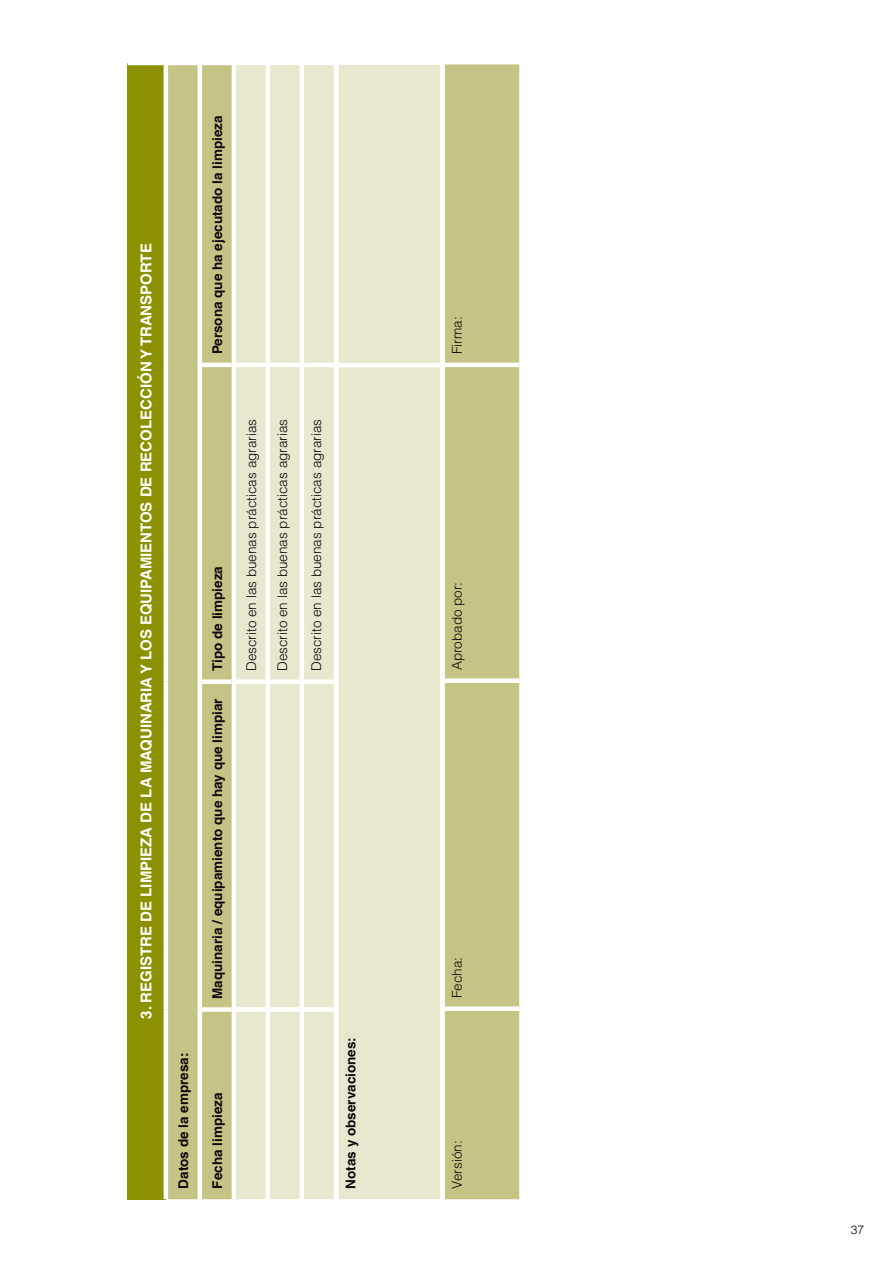
<style>
.page{position:relative;width:893px;height:1263px;background:#fff}
.page>*{position:absolute;margin:0;border:0;box-sizing:border-box;transform-origin:0 0}
.t1{font:700 15px "Helvetica";color:#fff}
.t2{font:300 13.5px "Helvetica";color:#0b0a0b}
.t3{font:700 13.5px "Helvetica";color:#0b0a0b}
.t4{font:300 12px "Helvetica";color:#000}
</style>
<div class="page">
<div style="left:128px;top:63px;width:38px;height:1136px;background:#8b9100"></div>
<div style="left:168px;top:65px;width:64px;height:1134px;background:#c4c584"></div>
<div style="left:236px;top:65px;width:98px;height:1134px;background:#e7e8cd"></div>
<hr style="left:128px;top:61px;width:36px;height:4px;background:#fff">
<hr style="left:164px;top:1009px;width:4px;height:190px;background:#fff">
<hr style="left:164px;top:682px;width:4px;height:327px;background:#fff">
<hr style="left:164px;top:365px;width:4px;height:317px;background:#fff">
<hr style="left:164px;top:61px;width:4px;height:304px;background:#fff">
<hr style="left:198px;top:1009px;width:4px;height:190px;background:#fff">
<hr style="left:198px;top:682px;width:4px;height:327px;background:#fff">
<div style="left:202px;top:1007px;width:30px;height:5px;background:#fff"></div>
<hr style="left:198px;top:365px;width:4px;height:317px;background:#fff">
<div style="left:202px;top:679px;width:30px;height:5px;background:#fff"></div>
<hr style="left:198px;top:61px;width:4px;height:304px;background:#fff">
<hr style="left:202px;top:363px;width:30px;height:4px;background:#fff">
<div style="left:236px;top:1007px;width:30px;height:5px;background:#fff"></div>
<div style="left:236px;top:679px;width:30px;height:5px;background:#fff"></div>
<hr style="left:236px;top:363px;width:30px;height:4px;background:#fff">
<hr style="left:266px;top:1009px;width:4px;height:190px;background:#fff">
<hr style="left:266px;top:682px;width:4px;height:327px;background:#fff">
<div style="left:270px;top:1007px;width:30px;height:5px;background:#fff"></div>
<hr style="left:266px;top:365px;width:4px;height:317px;background:#fff">
<div style="left:270px;top:679px;width:30px;height:5px;background:#fff"></div>
<hr style="left:266px;top:61px;width:4px;height:304px;background:#fff">
<hr style="left:270px;top:363px;width:30px;height:4px;background:#fff">
<hr style="left:300px;top:1009px;width:4px;height:190px;background:#fff">
<hr style="left:300px;top:682px;width:4px;height:327px;background:#fff">
<div style="left:304px;top:1007px;width:30px;height:5px;background:#fff"></div>
<hr style="left:300px;top:365px;width:4px;height:317px;background:#fff">
<div style="left:304px;top:679px;width:30px;height:5px;background:#fff"></div>
<hr style="left:300px;top:61px;width:4px;height:304px;background:#fff">
<hr style="left:304px;top:363px;width:30px;height:4px;background:#fff">
<div style="left:339px;top:65px;width:101px;height:1134px;background:#e7e8cd"></div>
<hr style="left:339px;top:363px;width:101px;height:4px;background:#fff">
<div style="left:445px;top:64px;width:74px;height:1135px;background:#c4c584"></div>
<div style="left:445px;top:1006px;width:74px;height:5px;background:#fff"></div>
<div style="left:445px;top:678px;width:74px;height:5px;background:#fff"></div>
<hr style="left:445px;top:363px;width:74px;height:4px;background:#fff">
<p class="t1" style="left:137px;top:1019px;width:777px;rotate:-90deg">3. REGISTRE DE LIMPIEZA DE LA MAQUINARIA Y LOS EQUIPAMIENTOS DE RECOLECCIÓN Y TRANSPORTE</p>
<p class="t3" style="left:209px;top:354px;width:240px;rotate:-90deg">Persona que ha ejecutado la limpieza</p>
<p class="t3" style="left:209px;top:671px;width:107px;rotate:-90deg">Tipo de limpieza</p>
<p class="t3" style="left:209px;top:999px;width:302px;rotate:-90deg">Maquinaria / equipamiento que hay que limpiar</p>
<p class="t3" style="left:175px;top:1188px;width:137px;rotate:-90deg">Datos de la empresa:</p>
<p class="t3" style="left:209px;top:1188px;width:97px;rotate:-90deg">Fecha limpieza</p>
<p class="t2" style="left:243px;top:671px;width:254px;rotate:-90deg">Descrito en las buenas prácticas agrarias</p>
<p class="t2" style="left:274px;top:671px;width:254px;rotate:-90deg">Descrito en las buenas prácticas agrarias</p>
<p class="t2" style="left:308px;top:671px;width:254px;rotate:-90deg">Descrito en las buenas prácticas agrarias</p>
<p class="t3" style="left:342px;top:1188px;width:153px;rotate:-90deg">Notas y observaciones:</p>
<p class="t2" style="left:449px;top:354px;width:39px;rotate:-90deg">Firma:</p>
<p class="t2" style="left:449px;top:670px;width:90px;rotate:-90deg">Aprobado por:</p>
<p class="t2" style="left:449px;top:998px;width:43px;rotate:-90deg">Fecha:</p>
<p class="t2" style="left:449px;top:1188px;width:50px;rotate:-90deg">Versión:</p>
<p class="t4" style="left:851px;top:1222px;width:15px">37</p>
</div>
